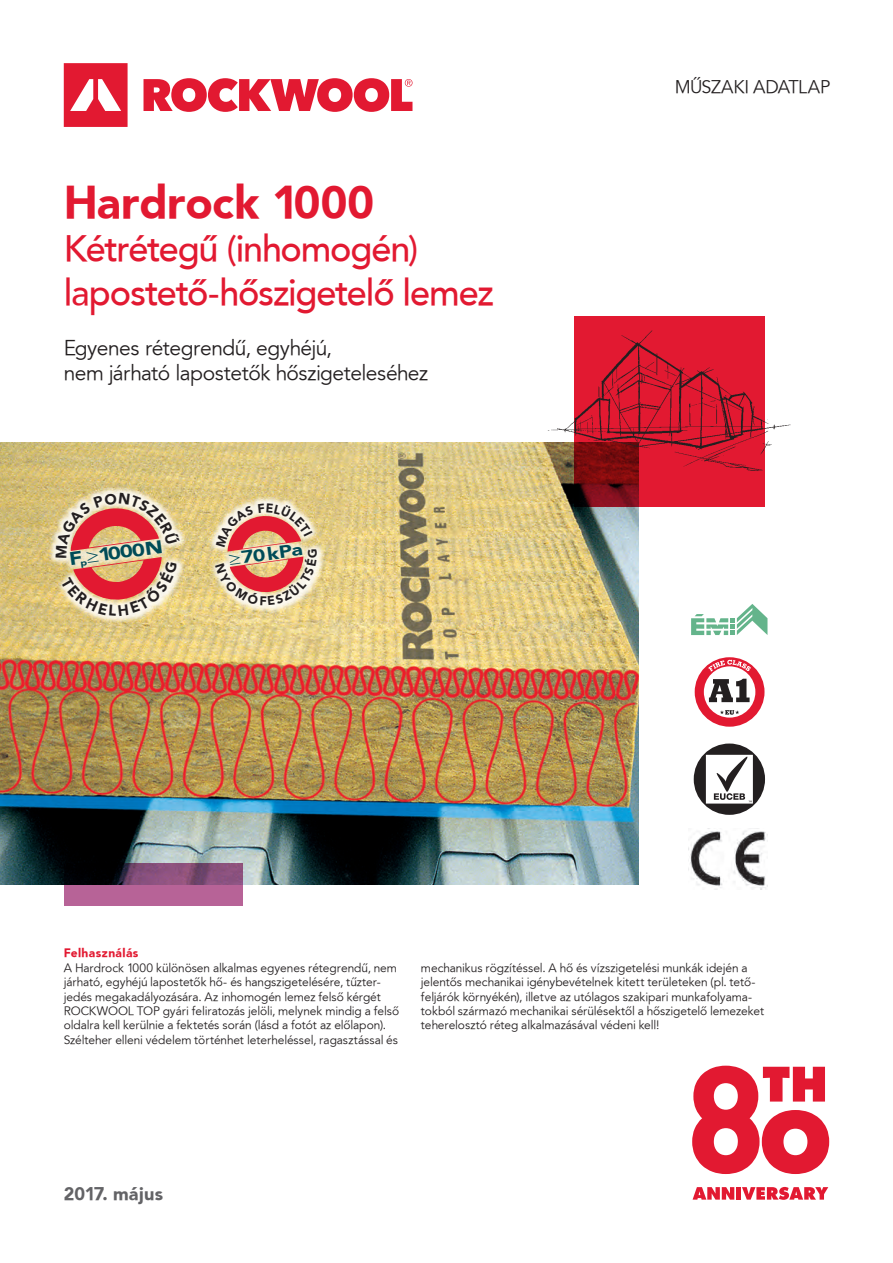
<style>
.page{position:relative;width:893px;height:1263px;background:#fff}
.page>*{position:absolute;margin:0;border:0;box-sizing:border-box;transform-origin:0 0}
.t1{font:45px "Avenir Blk PFL";letter-spacing:.005em;color:#e21931}
.t2{font:36px/43.2px "Avenir Md PFL";color:#e21931}
.t3{font:21px/25.2px "Avenir Bk PFL";letter-spacing:.025em;color:#231f20}
.t4{font:18px "Avenir Bk PFL";letter-spacing:.02em;color:#231f20}
.t5{font:18px "Avenir Blk PFL";letter-spacing:.025em;color:#636366}
.t6{font:17.7px "Avenir Blk PFL";color:#004b57;scale:1.25 1}
.t7{font:16.8px "Avenir Blk PFL";color:#004b57;scale:1.25 1}
.kenyér{font:12px/14.4px "Avenir Bk PFL";letter-spacing:.04em;color:#231f20}
.szövegközi_cím{font:12px "Avenir Blk PFL";letter-spacing:.045em;color:#e21931}
</style>
<div class="page">
<img style="left:0;top:442px;width:639px;height:442px">
<svg style="left:64px;top:63px;width:64px;height:64px"></svg>
<svg style="left:144px;top:78px;width:268px;height:34px"></svg>
<svg style="left:574px;top:492px;width:190px;height:14px;background:#b91529"></svg>
<img style="left:690px;top:830px;width:78px;height:59px">
<svg style="left:695px;top:657px;width:69px;height:70px"></svg>
<svg style="left:694px;top:743px;width:71px;height:72px"></svg>
<img style="left:530px;top:316px;width:261px;height:176px">
<svg style="left:64px;top:863px;width:178px;height:42px;background:#854a72"></svg>
<svg style="left:691px;top:604px;width:76px;height:31px"></svg>
<svg style="left:693px;top:1187px;width:41px;height:12px"></svg>
<div style="left:736px;top:1187px;width:5px;height:12px;background:#e21931"></div>
<svg style="left:742px;top:1187px;width:86px;height:13px"></svg>
<svg style="left:692px;top:1066px;width:137px;height:108px"></svg>
<svg style="left:40px;top:476px;width:151px;height:156px;background:#e5b990"></svg>
<svg style="left:203px;top:488px;width:129px;height:133px;background:#e9bf97"></svg>
<p class="t1" style="left:64px;top:172px;width:312px">Hardrock 1000</p>
<p class="t2" style="left:64px;top:228px;width:431px">Kétrétegű (inhomogén) lapostető-hőszigetelő lemez</p>
<p class="t3" style="left:64px;top:336px;width:365px">Egyenes rétegrendű, egyhéjú,<br>nem járható lapostetők hőszigeteleséhez</p>
<p class="t6" style="left:68px;top:548px;width:76px;rotate:-8deg">F<sub>p</sub>≥1000N</p>
<p class="t7" style="left:227px;top:548px;width:61px;rotate:-8deg">≥70kPa</p>
<p class="t4" style="left:675px;top:75px;width:156px">MŰSZAKI ADATLAP</p>
<p class="szövegközi_cím" style="left:64px;top:945px;width:76px">Felhasználás</p>
<p class="kenyér" style="left:64px;top:961px;width:336px">A Hardrock 1000 különösen alkalmas egyenes rétegrendű, nem járható, egyhéjú lapostetők hő- és hangszigetelésére, tűzter&shy;jedés megakadályozására. Az inhomogén lemez felső kérgét ROCKWOOL TOP gyári feliratozás jelöli, melynek mindig a felső oldalra kell kerülnie a fektetés során (lásd a fotót az előlapon).<br>Szélteher elleni védelem történhet leterheléssel, ragasztással és</p>
<p class="kenyér" style="left:421px;top:961px;width:344px">mechanikus rögzítéssel. A hő és vízszigetelési munkák idején a jelentős mechanikai igénybevételnek kitett területeken (pl. tető&shy;feljárók környékén), illetve az utólagos szakipari munkafolyama&shy;tokból származó mechanikai sérülésektől a hőszigetelő lemezeket teherelosztó réteg alkalmazásával védeni kell!</p>
<p class="t5" style="left:64px;top:1181px;width:101px">2017. május</p>
</div>
